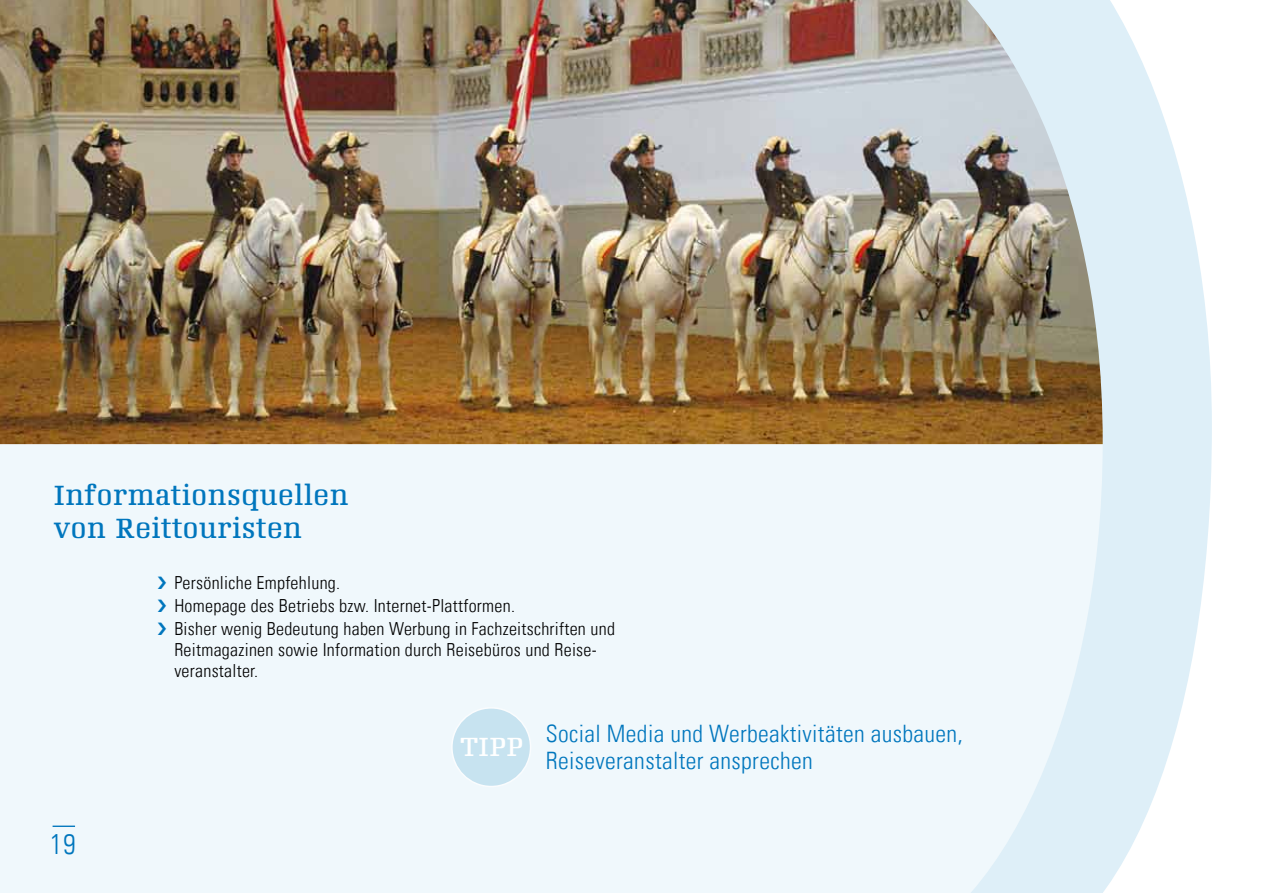
<style>
.page{position:relative;width:1263px;height:893px;background:#fff}
.page>*{position:absolute;margin:0;border:0;box-sizing:border-box;transform-origin:0 0}
.t1{font:300 condensed 28.35px "Univers LT";color:#0076bd}
.t2{font:27px/33px "Napoleon Roman";letter-spacing:.05em;color:#0076bd}
.t3{font:25.5px "Napoleon Roman";color:#fff}
.t4{font:300 condensed 24px/26.2px "Univers LT";letter-spacing:.015em;color:#0076bd}
.t5{font:300 condensed 18px/23.1px "Univers LT";letter-spacing:.015em;color:#000}
</style>
<div class="page">
<img style="left:0;top:0;width:907px;height:444px">
<div style="left:0;top:444px;width:907px;height:449px;background:#f0f8fc"></div>
<svg style="left:907px;top:0;width:305px;height:893px"></svg>
<div style="left:452px;top:708px;width:79px;height:78px;background:#c7e3f0;border-radius:50%"></div>
<div style="left:451px;top:707px;width:80px;height:80px;border:2px solid #fff;border-radius:50%"></div>
<svg style="left:53px;top:826px;width:22px;height:1px"></svg>
<svg style="left:158px;top:576px;width:8px;height:13px"></svg>
<svg style="left:158px;top:599px;width:8px;height:13px"></svg>
<svg style="left:158px;top:622px;width:8px;height:13px"></svg>
<h2 class="t2" style="left:54px;top:479px;width:295px">Informationsquellen von Reittouristen</h2>
<p class="t5" style="left:174px;top:571px;width:442px">Persönliche Empfehlung.<br>Homepage des Betriebs bzw. Internet-Plattformen.<br>Bisher wenig Bedeutung haben Werbung in Fachzeitschriften und</p>
<p class="t5" style="left:174px;top:639px;width:424px;line-height:21px">Reitmagazinen sowie Information durch Reisebüros und Reise&shy;veranstalter.</p>
<h1 class="t1" style="left:50px;top:827px;width:27px">19</h1>
<h3 class="t3" style="left:461px;top:732px;width:63px">TIPP</h3>
<h3 class="t4" style="left:546px;top:721px;width:419px">Social Media und Werbeaktivitäten ausbauen,<br>Reiseveranstalter ansprechen</h3>
</div>
